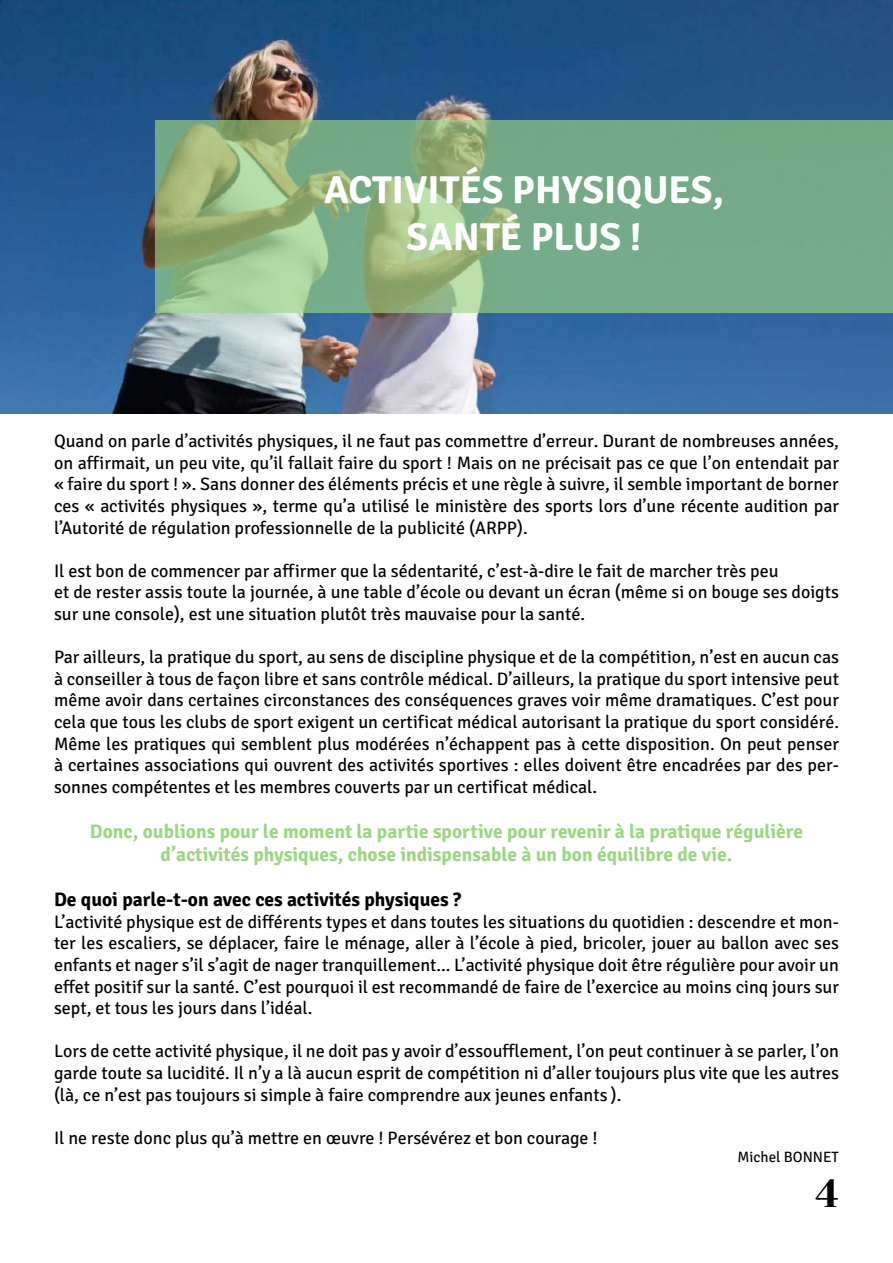
<style>
.page{position:relative;width:893px;height:1263px;background:#fff}
.page>*{position:absolute;margin:0;border:0;box-sizing:border-box;transform-origin:0 0}
.t1{font:700 39px/46.8px "Signika Negative";color:#fff;text-align:center}
.t2{font:39px "Yeseva One";color:#000}
.t3{font:700 19.5px/23.4px "Signika Negative";color:#9ed684;text-align:center}
.t4{font:700 19.5px "Signika Negative";color:#000}
.t5{font:18px/21.6px "Signika Negative";color:#000;text-align:justify}
.t6{font:15px "Signika Negative";color:#000}
</style>
<div class="page">
<img style="left:0;top:0;width:893px;height:414px">
<svg style="left:155px;top:121px;width:738px;height:192px;background:#82b086"></svg>
<h1 class="t1" style="left:324px;top:166px;width:401px">ACTIVITÉS PHYSIQUES,<br>SANTÉ PLUS !</h1>
<p class="t5" style="left:54px;top:430px;width:786px">Quand on parle d’activités physiques, il ne faut pas commettre d’erreur. Durant de nombreuses années, on affirmait, un peu vite, qu’il fallait faire du sport ! Mais on ne précisait pas ce que l’on entendait par « faire du sport ! ». Sans donner des éléments précis et une règle à suivre, il semble important de borner ces « activités physiques », terme qu’a utilisé le ministère des sports lors d’une récente audition par l’Autorité de régulation professionnelle de la publicité (ARPP).</p>
<p class="t5" style="left:54px;top:560px;width:786px;text-align:left">Il est bon de commencer par affirmer que la sédentarité, c’est-à-dire le fait de marcher très peu<br>et de rester assis toute la journée, à une table d’école ou devant un écran (même si on bouge ses doigts sur une console), est une situation plutôt très mauvaise pour la santé.</p>
<p class="t5" style="left:54px;top:646px;width:786px">Par ailleurs, la pratique du sport, au sens de discipline physique et de la compétition, n’est en aucun cas à conseiller à tous de façon libre et sans contrôle médical. D’ailleurs, la pratique du sport intensive peut même avoir dans certaines circonstances des conséquences graves voir même dramatiques. C’est pour cela que tous les clubs de sport exigent un certificat médical autorisant la pratique du sport considéré.<br>Même les pratiques qui semblent plus modérées n’échappent pas à cette disposition. On peut penser à certaines associations qui ouvrent des activités sportives : elles doivent être encadrées par des per&shy;sonnes compétentes et les membres couverts par un certificat médical.</p>
<p class="t3" style="left:90px;top:819px;width:715px">Donc, oublions pour le moment la partie sportive pour revenir à la pratique régulière d’activités physiques, chose indispensable à un bon équilibre de vie.</p>
<p class="t4" style="left:54px;top:888px;width:409px">De quoi parle-t-on avec ces activités physiques ?</p>
<p class="t5" style="left:54px;top:911px;width:786px">L’activité physique est de différents types et dans toutes les situations du quotidien : descendre et mon&shy;ter les escaliers, se déplacer, faire le ménage, aller à l’école à pied, bricoler, jouer au ballon avec ses enfants et nager s’il s’agit de nager tranquillement... L’activité physique doit être régulière pour avoir un effet positif sur la santé. C’est pourquoi il est recommandé de faire de l’exercice au moins cinq jours sur sept, et tous les jours dans l’idéal.</p>
<p class="t5" style="left:54px;top:1040px;width:786px">Lors de cette activité physique, il ne doit pas y avoir d’essoufflement, l’on peut continuer à se parler, l’on garde toute sa lucidité. Il n’y a là aucun esprit de compétition ni d’aller toujours plus vite que les autres (là, ce n’est pas toujours si simple à faire comprendre aux jeunes enfants…).</p>
<p class="t5" style="left:54px;top:1127px;width:545px">Il ne reste donc plus qu’à mettre en œuvre ! Persévérez et bon courage !</p>
<p class="t6" style="left:737px;top:1148px;width:103px">Michel BONNET</p>
<h1 class="t2" style="left:816px;top:1171px;width:25px">4</h1>
</div>
